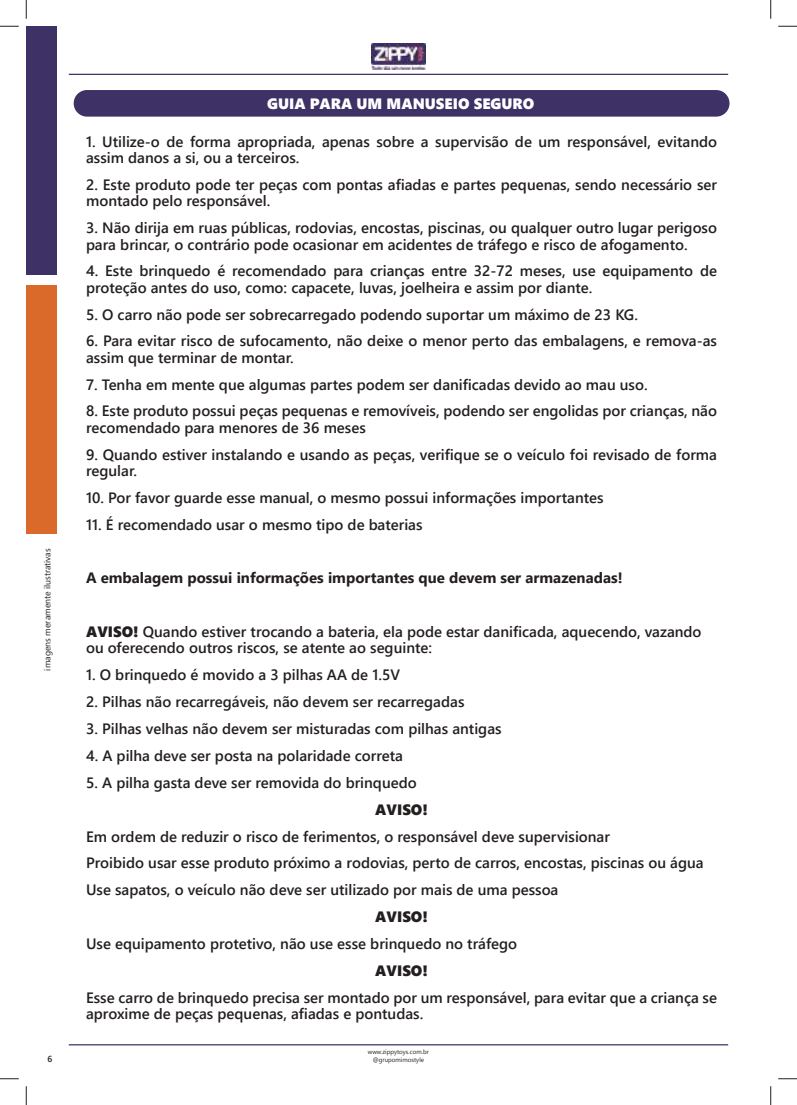
<style>
.page{position:relative;width:797px;height:1105px;background:#fff}
.page>*{position:absolute;margin:0;border:0;box-sizing:border-box;transform-origin:0 0}
.t1{font:600 15px/16.2px "Segoe UI";color:#241f1f}
.t2{font:700 15px "Segoe UI";color:#241f1f}
.t3{font:15px "Segoe UI Black";color:#fff}
.t4{font:15px "Segoe UI Black";color:#241f1f}
.t5{font:8.75px "Segoe UI";color:#241f1f}
.t6{font:600 8.75px "Segoe UI";color:#241f1f}
.t7{font:6.25px/7.5px "Segoe UI";color:#241f1f;text-align:center}
.s1{font-family:"Segoe UI Black";font-weight:400}
</style>
<div class="page">
<div style="left:74px;top:90px;width:655px;height:27px;background:#3d3166;border-radius:13px"></div>
<img style="left:371px;top:44px;width:54px;height:26px">
<hr style="left:69px;top:74px;width:659px;height:1px;background:#3d3166">
<div style="left:26px;top:26px;width:30px;height:249px;background:#3d3166"></div>
<div style="left:26px;top:285px;width:30px;height:249px;background:#da6a29"></div>
<hr style="left:69px;top:1044px;width:659px;height:1px;background:#3d3166">
<svg style="left:0;top:25px;width:19px;height:2px"></svg>
<svg style="left:778px;top:25px;width:19px;height:2px"></svg>
<svg style="left:0;top:1078px;width:19px;height:1px"></svg>
<svg style="left:778px;top:1078px;width:19px;height:1px"></svg>
<svg style="left:25px;top:0;width:2px;height:19px"></svg>
<svg style="left:25px;top:1086px;width:2px;height:19px"></svg>
<svg style="left:770px;top:0;width:1px;height:19px"></svg>
<svg style="left:770px;top:1086px;width:1px;height:19px"></svg>
<p class="t5" style="left:41px;top:670px;width:124px;rotate:-90deg">imagens meramente ilustrativas</p>
<p class="t3" style="left:267px;top:93px;width:269px">GUIA PARA UM MANUSEIO SEGURO</p>
<p class="t1" style="left:86px;top:132px;width:632px">1. Utilize-o de forma apropriada, apenas sobre a supervisão de um responsável, evitando assim danos a si, ou a terceiros.</p>
<p class="t1" style="left:86px;top:175px;width:632px">2. Este produto pode ter peças com pontas afiadas e partes pequenas, sendo necessário ser montado pelo responsável.</p>
<p class="t1" style="left:86px;top:219px;width:632px">3. Não dirija em ruas públicas, rodovias, encostas, piscinas, ou qualquer outro lugar perigoso para brincar, o contrário pode ocasionar em acidentes de tráfego e risco de afogamento.</p>
<p class="t1" style="left:86px;top:262px;width:632px">4. Este brinquedo é recomendado para crianças entre 32-72 meses, use equipamento de proteção antes do uso, como: capacete, luvas, joelheira e assim por diante.</p>
<p class="t1" style="left:86px;top:305px;width:553px">5. O carro não pode ser sobrecarregado podendo suportar um máximo de 23 KG.</p>
<p class="t1" style="left:86px;top:332px;width:632px">6. Para evitar risco de sufocamento, não deixe o menor perto das embalagens, e remova-as assim que terminar de montar.</p>
<p class="t1" style="left:86px;top:375px;width:563px">7. Tenha em mente que algumas partes podem ser danificadas devido ao mau uso.</p>
<p class="t1" style="left:86px;top:402px;width:632px">8. Este produto possui peças pequenas e removíveis, podendo ser engolidas por crianças, não recomendado para menores de 36 meses</p>
<p class="t1" style="left:86px;top:445px;width:632px">9. Quando estiver instalando e usando as peças, verifique se o veículo foi revisado de forma regular.</p>
<p class="t1" style="left:86px;top:488px;width:519px">10. Por favor guarde esse manual, o mesmo possui informações importantes</p>
<p class="t1" style="left:86px;top:515px;width:338px">11. É recomendado usar o mesmo tipo de baterias</p>
<p class="t2" style="left:86px;top:564px;width:538px">A embalagem possui informações importantes que devem ser armazenadas!</p>
<p class="t1" style="left:86px;top:622px;width:617px"><span class="s1">AVISO!</span> Quando estiver trocando a bateria, ela pode estar danificada, aquecendo, vazando ou oferecendo outros riscos, se atente ao seguinte:</p>
<p class="t1" style="left:86px;top:666px;width:315px">1. O brinquedo é movido a 3 pilhas AA de 1.5V</p>
<p class="t1" style="left:86px;top:692px;width:380px">2. Pilhas não recarregáveis, não devem ser recarregadas</p>
<p class="t1" style="left:86px;top:719px;width:417px">3. Pilhas velhas não devem ser misturadas com pilhas antigas</p>
<p class="t1" style="left:86px;top:746px;width:318px">4. A pilha deve ser posta na polaridade correta</p>
<p class="t1" style="left:86px;top:773px;width:332px">5. A pilha gasta deve ser removida do brinquedo</p>
<p class="t4" style="left:375px;top:798px;width:54px">AVISO!</p>
<p class="t1" style="left:86px;top:821px;width:619px;line-height:26.9px">Em ordem de reduzir o risco de ferimentos, o responsável deve supervisionar<br>Proibido usar esse produto próximo a rodovias, perto de carros, encostas, piscinas ou água<br>Use sapatos, o veículo não deve ser utilizado por mais de uma pessoa</p>
<p class="t4" style="left:375px;top:906px;width:54px">AVISO!</p>
<p class="t1" style="left:86px;top:934px;width:432px">Use equipamento protetivo, não use esse brinquedo no tráfego</p>
<p class="t4" style="left:375px;top:960px;width:54px">AVISO!</p>
<p class="t1" style="left:86px;top:988px;width:632px">Esse carro de brinquedo precisa ser montado por um responsável, para evitar que a criança se aproxime de peças pequenas, afiadas e pontudas.</p>
<p class="t6" style="left:48px;top:1051px;width:6px">6</p>
<p class="t7" style="left:368px;top:1048px;width:63px">www.zippytoys.com.br @grupomimostyle</p>
</div>
